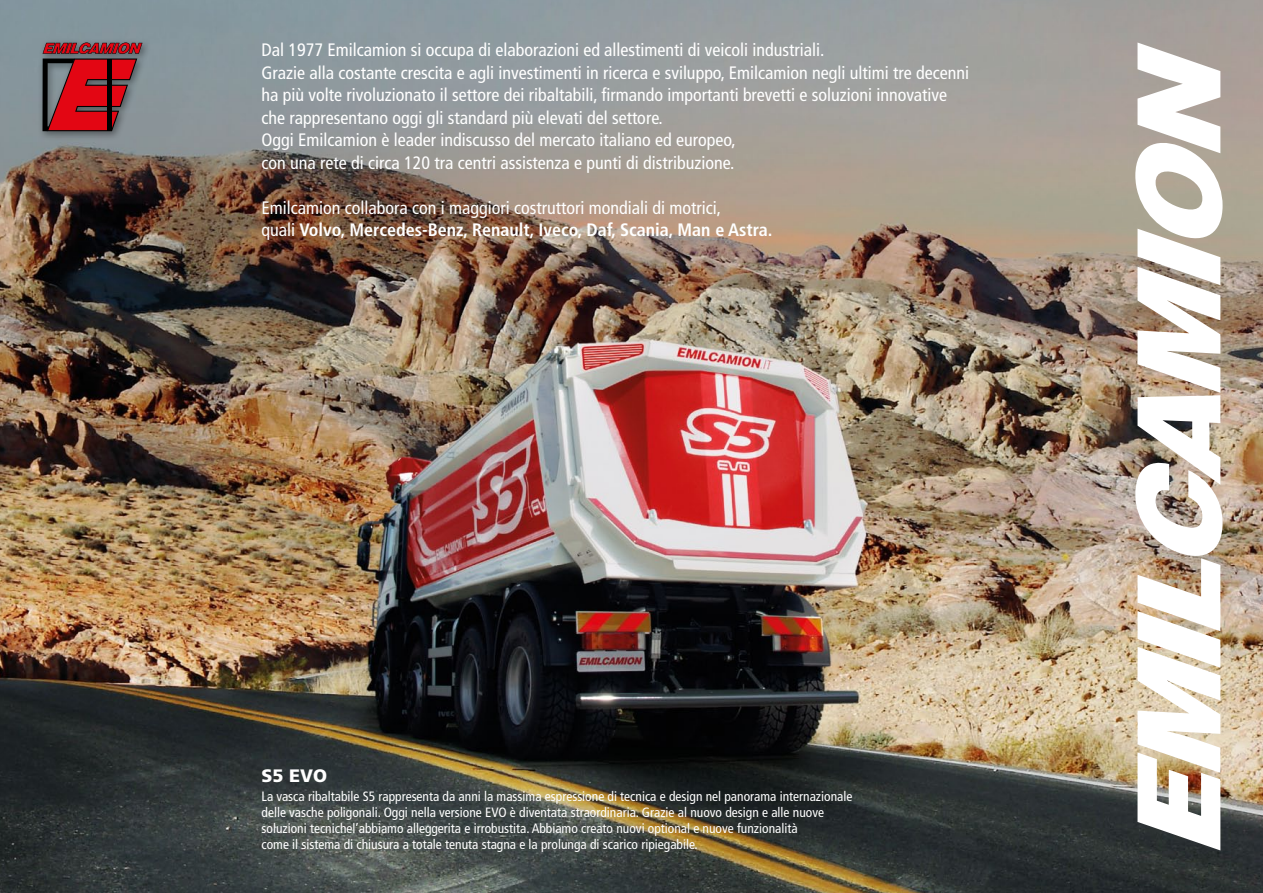
<style>
.page{position:relative;width:1263px;height:893px;background:#fff}
.page>*{position:absolute;margin:0;border:0;box-sizing:border-box;transform-origin:0 0}
.t1{font:condensed 18px/22.5px "Frutiger LT Std";color:#fff}
.t2{font:900 18px "Frutiger LT Std";color:#fff}
.t3{font:condensed 13.5px/16.2px "Frutiger LT Std";color:#fff}
.s1{font-weight:700}
</style>
<div class="page">
<img style="left:0;top:0;width:1263px;height:893px">
<svg style="left:1135px;top:43px;width:87px;height:807px"></svg>
<div style="left:37px;top:38px;width:114px;height:102px;background:#000;opacity:.4"></div>
<svg style="left:43px;top:43px;width:99px;height:88px;background:#9a323a"></svg>
<div style="left:107px;top:59px;width:5px;height:72px;background:#000"></div>
<p class="t1" style="left:261px;top:39px;width:709px">Dal 1977 Emilcamion si occupa di elaborazioni ed allestimenti di veicoli industriali.<br>Grazie alla costante crescita e agli investimenti in ricerca e sviluppo, Emilcamion negli ultimi tre decenni ha più volte rivoluzionato il settore dei ribaltabili, firmando importanti brevetti e soluzioni innovative che rappresentano oggi gli standard più elevati del settore.<br>Oggi Emilcamion è leader indiscusso del mercato italiano ed europeo,<br>con una rete di circa 120 tra centri assistenza e punti di distribuzione.</p>
<p class="t1" style="left:261px;top:196px;width:512px">Emilcamion collabora con i maggiori costruttori mondiali di motrici,<br>quali <span class="s1">Volvo, Mercedes-Benz, Renault, Iveco, Daf, Scania, Man e Astra.</span></p>
<p class="t2" style="left:261px;top:764px;width:67px">S5 EVO</p>
<p class="t3" style="left:261px;top:788px;width:592px">La vasca ribaltabile S5 rappresenta da anni la massima espressione di tecnica e design nel panorama internazionale delle vasche poligonali. Oggi nella versione EVO è diventata straordinaria. Grazie al nuovo design e alle nuove soluzioni tecnichel’abbiamo alleggerita e irrobustita. Abbiamo creato nuovi optional e nuove funzionalità<br>come il sistema di chiusura a totale tenuta stagna e la prolunga di scarico ripiegabile.</p>
</div>
